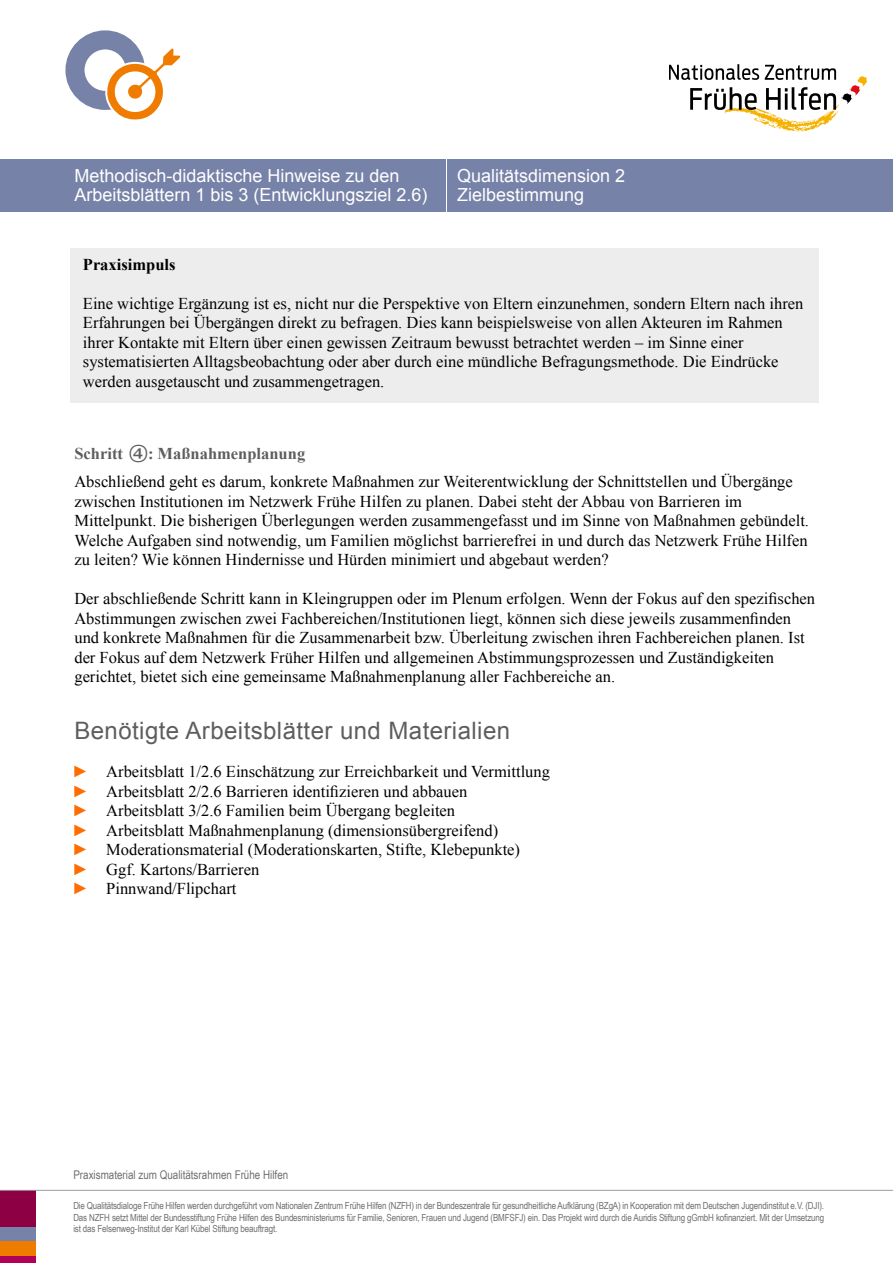
<style>
.page{position:relative;width:893px;height:1263px;background:#fff}
.page>*{position:absolute;margin:0;border:0;box-sizing:border-box;transform-origin:0 0}
.t1{font:24px "Arial";letter-spacing:.02em;color:#5e5e5e}
.t2{font:18px/19.5px "Arial";color:#fff}
.p_Fließtext{font:16.5px/19.5px "Times New Roman";color:#000}
.p_Praxisimpuls-FT_Positionsrahmen{font:16.5px/19.5px "Times New Roman";color:#000}
.t3{font:700 16.5px "Times New Roman";color:#5e5e5e}
.p_Praxisimpuls-FT_Positionsrahmen-2{font:700 16.5px "Times New Roman";color:#000}
.p_Arial_8_Pt{font:12px "Arial Narrow";color:#6f6f6e}
.p_Arial_6_5_7_5_Pt{font:9.75px/11.2px "Arial Narrow";letter-spacing:-.015em;color:#6f6f6e;text-align:justify}
.s1{font-family:"Abril Text Lt";font-weight:400;font-size:28.2px}
.s2{font-family:"Arial Narrow";color:#ff6d00}
</style>
<div class="page">
<div style="left:0;top:1255px;width:35px;height:8px;background:#b10057"></div>
<div style="left:0;top:1191px;width:35px;height:36px;background:#8d0044"></div>
<div style="left:0;top:1227px;width:35px;height:14px;background:#7782a8"></div>
<div style="left:0;top:1241px;width:35px;height:14px;background:#ef7c00"></div>
<hr style="left:0;top:1190px;width:893px;height:1px;background:#9c9d9d">
<svg style="left:669px;top:64px;width:198px;height:68px"></svg>
<div style="left:65px;top:30px;width:80px;height:80px;border:19px solid #7682a7;border-radius:50%"></div>
<svg style="left:104px;top:45px;width:77px;height:75px"></svg>
<div style="left:0;top:159px;width:893px;height:53px;background:#7782a8"></div>
<hr style="left:446px;top:147px;width:1px;height:74px;background:#fff">
<div style="left:70px;top:248px;width:749px;height:51px;background:#ededed"></div>
<div style="left:70px;top:287px;width:749px;height:116px;background:#ededed"></div>
<p class="t2" style="left:74px;top:166px;width:355px">Methodisch-didaktische Hinweise zu den<br>Arbeitsblättern 1 bis 3 (Entwicklungsziel 2.6)</p>
<p class="t2" style="left:457px;top:166px;width:170px">Qualitätsdimension 2<br>Zielbestimmung</p>
<p class="p_Praxisimpuls-FT_Positionsrahmen-2" style="left:83px;top:253px;width:94px">Praxisimpuls</p>
<p class="p_Praxisimpuls-FT_Positionsrahmen" style="left:83px;top:293px;width:722px">Eine wichtige Ergänzung ist es, nicht nur die Perspektive von Eltern einzunehmen, sondern Eltern nach ihren Erfahrungen bei Übergängen direkt zu befragen. Dies kann beispielsweise von allen Akteuren im Rahmen ihrer Kontakte mit Eltern über einen gewissen Zeitraum bewusst betrachtet werden – im Sinne einer systematisierten Alltagsbeobachtung oder aber durch eine mündliche Befragungsmethode. Die Eindrücke werden ausgetauscht und zusammengetragen.</p>
<h3 class="t3" style="left:74px;top:442px;width:232px">Schritt <span class="s1">4</span>: Maßnahmenplanung</h3>
<p class="p_Fließtext" style="left:74px;top:472px;width:736px">Abschließend geht es darum, konkrete Maßnahmen zur Weiterentwicklung der Schnittstellen und Übergänge zwischen Institutionen im Netzwerk Frühe Hilfen zu planen. Dabei steht der Abbau von Barrieren im Mittelpunkt. Die bisherigen Überlegungen werden zusammengefasst und im Sinne von Maßnahmen gebündelt.<br>Welche Aufgaben sind notwendig, um Familien möglichst barrierefrei in und durch das Netzwerk Frühe Hilfen zu leiten? Wie können Hindernisse und Hürden minimiert und abgebaut werden?</p>
<p class="p_Fließtext" style="left:74px;top:589px;width:742px">Der abschließende Schritt kann in Kleingruppen oder im Plenum erfolgen. Wenn der Fokus auf den spezifischen Abstimmungen zwischen zwei Fachbereichen/Institutionen liegt, können sich diese jeweils zusammenfinden und konkrete Maßnahmen für die Zusammenarbeit bzw. Überleitung zwischen ihren Fachbereichen planen. Ist der Fokus auf dem Netzwerk Früher Hilfen und allgemeinen Abstimmungsprozessen und Zuständigkeiten gerichtet, bietet sich eine gemeinsame Maßnahmenplanung aller Fachbereiche an.</p>
<h2 class="t1" style="left:74px;top:715px;width:437px">Benötigte Arbeitsblätter und Materialien</h2>
<p class="p_Fließtext" style="left:74px;top:761px;width:477px"><span class="s2">►</span> Arbeitsblatt 1/2.6 Einschätzung zur Erreichbarkeit und Vermittlung</p>
<p class="p_Fließtext" style="left:74px;top:781px;width:394px"><span class="s2">►</span> Arbeitsblatt 2/2.6 Barrieren identifizieren und abbauen</p>
<p class="p_Fließtext" style="left:74px;top:800px;width:382px"><span class="s2">►</span> Arbeitsblatt 3/2.6 Familien beim Übergang begleiten</p>
<p class="p_Fließtext" style="left:74px;top:820px;width:425px"><span class="s2">►</span> Arbeitsblatt Maßnahmenplanung (dimensionsübergreifend)</p>
<p class="p_Fließtext" style="left:74px;top:839px;width:447px"><span class="s2">►</span> Moderationsmaterial (Moderationskarten, Stifte, Klebepunkte)</p>
<p class="p_Fließtext" style="left:74px;top:859px;width:186px"><span class="s2">►</span> Ggf. Kartons/Barrieren</p>
<p class="p_Fließtext" style="left:74px;top:878px;width:164px"><span class="s2">►</span> Pinnwand/Flipchart</p>
<p class="p_Arial_8_Pt" style="left:73px;top:1166px;width:216px">Praxismaterial zum Qualitätsrahmen Frühe Hilfen</p>
<p class="p_Arial_6_5_7_5_Pt" style="left:73px;top:1200px;width:752px">Die Qualitätsdialoge Frühe Hilfen werden durchgeführt vom Nationalen Zentrum Frühe Hilfen (NZFH) in der Bundeszentrale für gesundheitliche Aufklärung (BZgA) in Kooperation mit dem Deutschen Jugendinstitut e.V. (DJI).<br>Das NZFH setzt Mittel der Bundesstiftung Frühe Hilfen des Bundesministeriums für Familie, Senioren, Frauen und Jugend (BMFSFJ) ein. Das Projekt wird durch die Auridis Stiftung gGmbH kofinanziert. Mit der Umsetzung ist das Felsenweg-Institut der Karl Kübel Stiftung beauftragt.</p>
</div>
